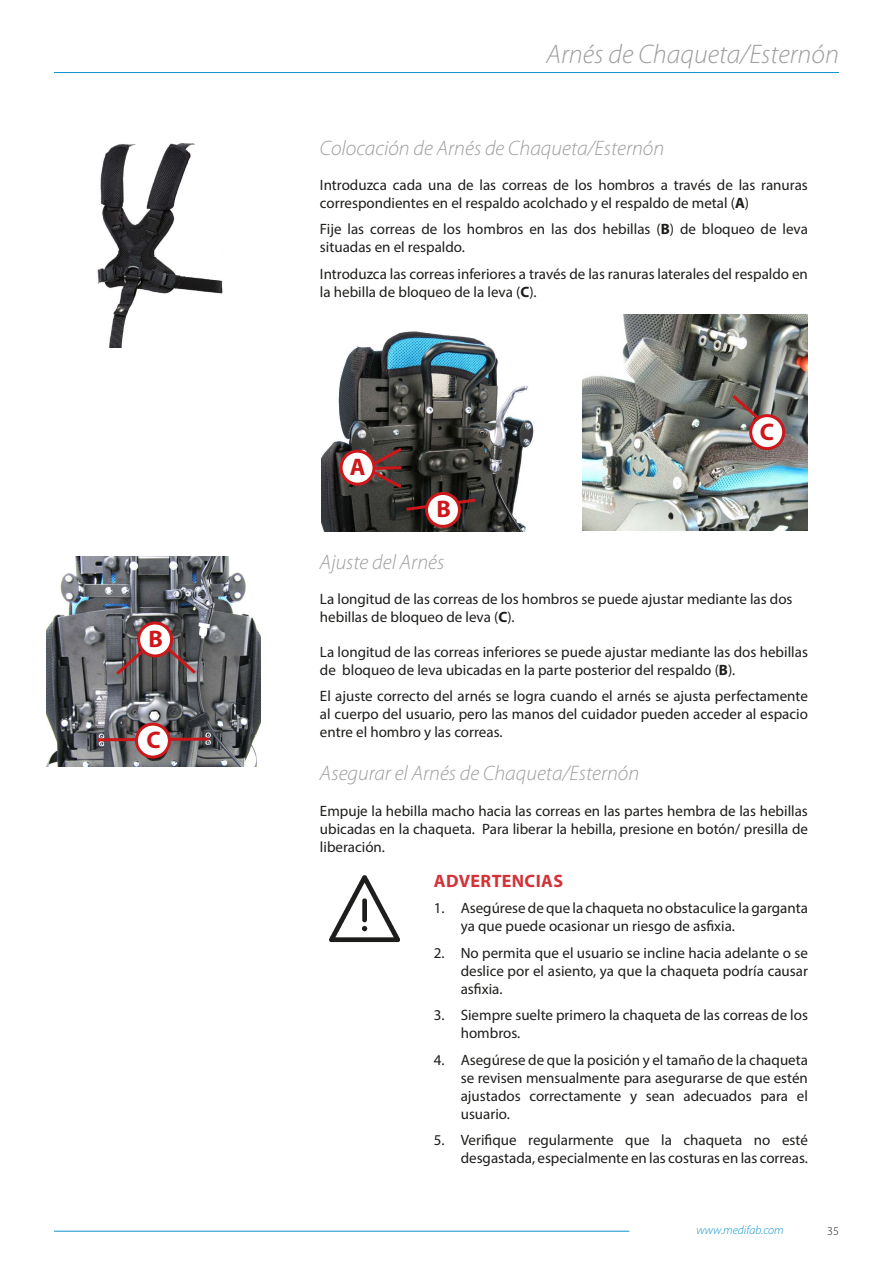
<style>
.page{position:relative;width:893px;height:1263px;background:#fff}
.page>*{position:absolute;margin:0;border:0;box-sizing:border-box;transform-origin:0 0}
.t1{font:italic 300 27px "Myriad Pro";color:#9d9d9d}
.t2{font:700 24px "Myriad Pro";color:#cd171a}
.t3{font:italic 300 21px "Myriad Pro";color:#9d9d9d}
.t4{font:700 18px "Myriad Pro";letter-spacing:.02em;color:#d23339}
.t5{font:15px/18px "Myriad Pro";color:#1d1d1b}
.t6{font:italic 300 12px "Myriad Pro";color:#0d92cd}
.t7{font:300 12px "Myriad Pro";color:#1d1d1b}
.s1{font-weight:700}
</style>
<div class="page">
<hr style="left:0;top:72px;width:839px;height:1px;background:#0d92cd">
<div style="left:0;top:54px;width:54px;height:64px;background:#fff"></div>
<hr style="left:54px;top:1231px;width:575px;height:1px;background:#0d92cd">
<img style="left:321px;top:331px;width:213px;height:201px">
<img style="left:582px;top:315px;width:226px;height:215px">
<img style="left:97px;top:143px;width:126px;height:205px">
<img style="left:47px;top:556px;width:214px;height:210px">
<svg style="left:162px;top:643px;width:37px;height:34px"></svg>
<svg style="left:113px;top:644px;width:37px;height:34px"></svg>
<div style="left:139px;top:623px;width:33px;height:33px;background:#fff;border-radius:50%"></div>
<div style="left:137px;top:621px;width:36px;height:36px;border:3px solid #cd171a;border-radius:50%"></div>
<svg style="left:95px;top:736px;width:117px;height:7px"></svg>
<div style="left:136px;top:724px;width:33px;height:33px;background:#fff;border-radius:50%"></div>
<div style="left:135px;top:723px;width:36px;height:36px;border:3px solid #cd171a;border-radius:50%"></div>
<svg style="left:403px;top:497px;width:76px;height:16px"></svg>
<div style="left:426px;top:493px;width:33px;height:33px;background:#fff;border-radius:50%"></div>
<div style="left:425px;top:492px;width:36px;height:36px;border:3px solid #cd171a;border-radius:50%"></div>
<svg style="left:358px;top:445px;width:47px;height:46px;background:#593a37"></svg>
<div style="left:341px;top:451px;width:33px;height:33px;background:#fff;border-radius:50%"></div>
<div style="left:340px;top:450px;width:35px;height:36px;border:3px solid #cd171a;border-radius:50%"></div>
<svg style="left:729px;top:392px;width:37px;height:34px"></svg>
<div style="left:751px;top:416px;width:33px;height:33px;background:#fff;border-radius:50%"></div>
<div style="left:749px;top:414px;width:36px;height:36px;border:3px solid #cd171a;border-radius:50%"></div>
<img style="left:330px;top:875px;width:70px;height:68px">
<h2 class="t2" style="left:149px;top:623px;width:16px">B</h2>
<h2 class="t2" style="left:147px;top:724px;width:16px">C</h2>
<h1 class="t1" style="left:546px;top:38px;width:294px">Arnés de Chaqueta/Esternón</h1>
<h3 class="t3" style="left:320px;top:135px;width:346px">Colocación de Arnés de Chaqueta/Esternón</h3>
<p class="t5" style="left:320px;top:175px;width:489px">Introduzca cada una de las correas de los hombros a través de las ranuras correspondientes en el respaldo acolchado y el respaldo de metal (<span class="s1">A</span>)</p>
<p class="t5" style="left:320px;top:220px;width:489px">Fije las correas de los hombros en las dos hebillas (<span class="s1">B</span>) de bloqueo de leva situadas en el respaldo.</p>
<p class="t5" style="left:320px;top:264px;width:489px">Introduzca las correas inferiores a través de las ranuras laterales del respaldo en la hebilla de bloqueo de la leva (<span class="s1">C</span>).</p>
<h2 class="t2" style="left:350px;top:451px;width:17px">A</h2>
<h2 class="t2" style="left:436px;top:494px;width:16px">B</h2>
<h2 class="t2" style="left:760px;top:416px;width:16px">C</h2>
<h3 class="t3" style="left:320px;top:549px;width:126px">Ajuste del Arnés</h3>
<p class="t5" style="left:320px;top:590px;width:474px">La longitud de las correas de los hombros se puede ajustar mediante las dos hebillas de bloqueo de leva (<span class="s1">C</span>).</p>
<p class="t5" style="left:320px;top:643px;width:489px">La longitud de las correas inferiores se puede ajustar mediante las dos hebillas de bloqueo de leva ubicadas en la parte posterior del respaldo (<span class="s1">B</span>).</p>
<p class="t5" style="left:320px;top:687px;width:489px;text-align:justify">El ajuste correcto del arnés se logra cuando el arnés se ajusta perfectamente al cuerpo del usuario, pero las manos del cuidador pueden acceder al espacio entre el hombro y las correas.</p>
<h3 class="t3" style="left:320px;top:761px;width:321px">Asegurar el Arnés de Chaqueta/Esternón</h3>
<p class="t5" style="left:320px;top:801px;width:489px;text-align:justify">Empuje la hebilla macho hacia las correas en las partes hembra de las hebillas ubicadas en la chaqueta. Para liberar la hebilla, presione en botón/ presilla de liberación.</p>
<p class="t4" style="left:434px;top:869px;width:131px">ADVERTENCIAS</p>
<p class="t5" style="left:461px;top:899px;width:349px;text-indent:-27px">1. Asegúrese de que la chaqueta no obstaculice la garganta ya que puede ocasionar un riesgo de asfixia.</p>
<p class="t5" style="left:461px;top:943px;width:349px;text-align:justify;text-indent:-27px">2. No permita que el usuario se incline hacia adelante o se deslice por el asiento, ya que la chaqueta podría causar asfixia.</p>
<p class="t5" style="left:461px;top:1006px;width:349px;text-indent:-27px">3. Siempre suelte primero la chaqueta de las correas de los hombros.</p>
<p class="t5" style="left:461px;top:1050px;width:349px;text-align:justify;text-indent:-27px">4. Asegúrese de que la posición y el tamaño de la chaqueta se revisen mensualmente para asegurarse de que estén ajustados correctamente y sean adecuados para el usuario.</p>
<p class="t5" style="left:434px;top:1131px;width:376px;text-align:right">5. Verifique regularmente que la chaqueta no esté desgastada, especialmente en las costuras en las correas.</p>
<p class="t6" style="left:696px;top:1223px;width:89px">www.medifab.com</p>
<p class="t7" style="left:827px;top:1224px;width:13px">35</p>
</div>
